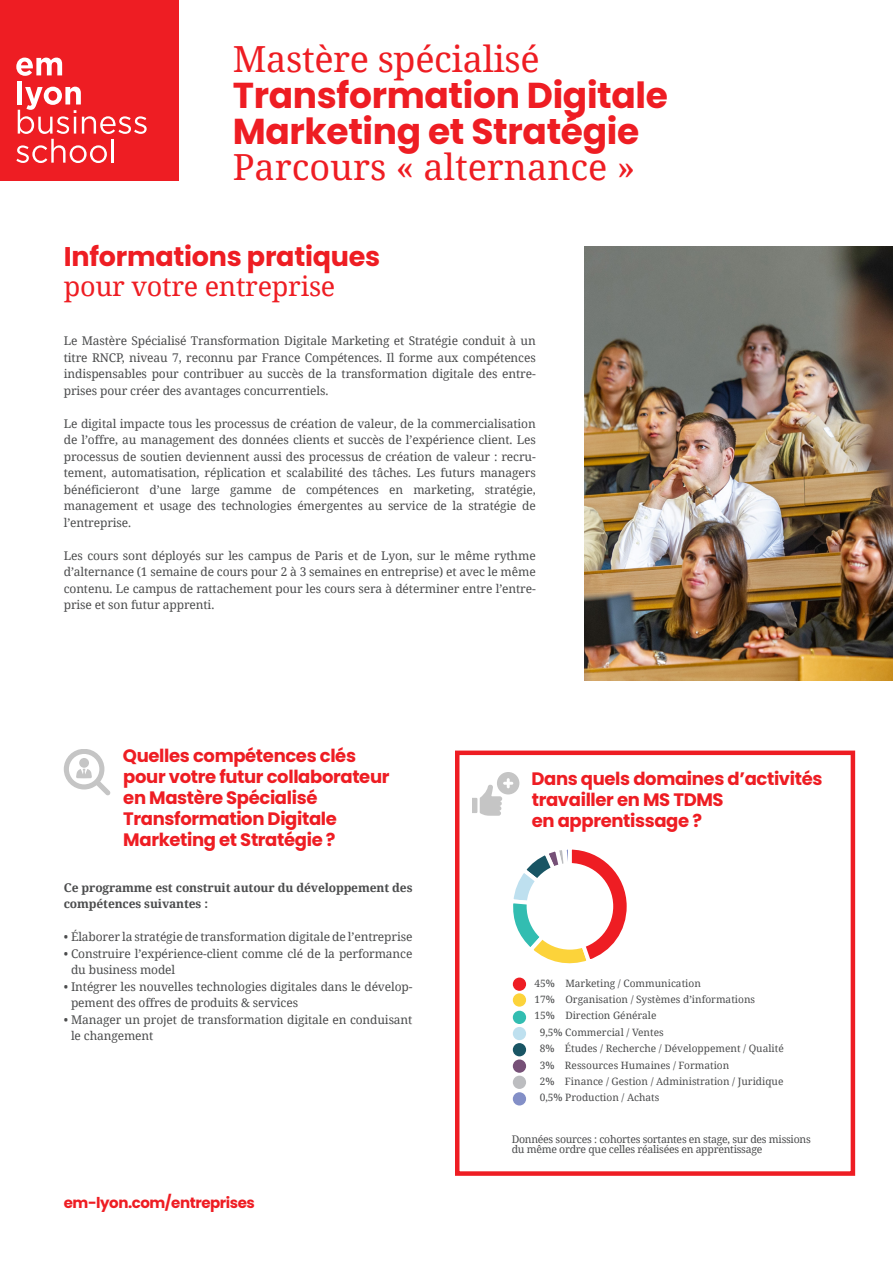
<style>
.page{position:relative;width:893px;height:1263px;background:#fff}
.page>*{position:absolute;margin:0;border:0;box-sizing:border-box;transform-origin:0 0}
.Titre_brochure_poppins{font:700 36px/36px "Poppins";letter-spacing:-.01em;color:#ee1d23}
.Programme{font:36px "Noto Serif";color:#ee1d23}
.Titre_brochure_noto_serif{font:36px "Noto Serif";letter-spacing:-.01em;color:#ee1d23}
.Titre{font:700 27px/30px "Poppins";letter-spacing:-.01em;color:#ee1d23}
.Sous_titre_bloc_170{font:700 18px/21px "Poppins";letter-spacing:-.02em;color:#ee1d23}
.t1{font:700 15px "Poppins";letter-spacing:-.03em;color:#ee1d23}
.Texte_normal{font:12px/16.5px "Noto Serif";letter-spacing:-.01em;color:#4b4c4d;text-align:justify}
.Texte_normal-2{font:700 12px/16.5px "Noto Serif";letter-spacing:-.01em;color:#4b4c4d}
.Texte_normal-3{font:10.5px "Noto Serif";letter-spacing:-.025em;color:#4b4c4d}
.t2{font:10.2px "Noto Serif";color:#4b4c4d}
.s1{font-family:"Noto Serif";font-weight:400}
</style>
<div class="page">
<svg style="left:64px;top:749px;width:47px;height:46px"></svg>
<div style="left:0;top:0;width:179px;height:180px;background:#ee1d23"></div>
<svg style="left:16px;top:58px;width:46px;height:18px"></svg>
<div style="left:17px;top:81px;width:5px;height:23px;background:#fff"></div>
<svg style="left:16px;top:87px;width:131px;height:76px"></svg>
<hr style="left:111px;top:139px;width:3px;height:24px;background:#fff">
<img style="left:584px;top:247px;width:309px;height:434px">
<svg style="left:472px;top:772px;width:47px;height:44px"></svg>
<div style="left:455px;top:750px;width:400px;height:426px;border:4px solid #ee1d23"></div>
<svg style="left:513px;top:849px;width:114px;height:115px"></svg>
<div style="left:527px;top:863px;width:86px;height:87px;background:#fff;border-radius:50%"></div>
<div style="left:513px;top:1043px;width:13px;height:13px;background:#195564;border-radius:50%"></div>
<div style="left:513px;top:993px;width:13px;height:14px;background:#fcd33a;border-radius:50%"></div>
<div style="left:513px;top:1011px;width:13px;height:13px;background:#32bdb1;border-radius:50%"></div>
<div style="left:513px;top:1027px;width:13px;height:13px;background:#bee0ef;border-radius:50%"></div>
<div style="left:513px;top:1076px;width:13px;height:13px;background:#bcbdc0;border-radius:50%"></div>
<div style="left:513px;top:977px;width:13px;height:14px;background:#ee1d23;border-radius:50%"></div>
<div style="left:513px;top:1059px;width:13px;height:14px;background:#765077;border-radius:50%"></div>
<div style="left:513px;top:1092px;width:13px;height:13px;background:#838fc7;border-radius:50%"></div>
<p class="Titre_brochure_noto_serif" style="left:233px;top:34px;width:308px">Mastère spécialisé</p>
<p class="Titre_brochure_poppins" style="left:233px;top:78px;width:437px">Transformation Digitale<br>Marketing et Stratégie</p>
<p class="Programme" style="left:233px;top:142px;width:404px">Parcours « alternance »</p>
<p class="Titre" style="left:64px;top:241px;width:318px">Informations pratiques <span class="s1">pour votre entreprise</span></p>
<p class="Texte_normal" style="left:64px;top:332px;width:473px">Le Mastère Spécialisé Transformation Digitale Marketing et Stratégie conduit à un titre RNCP, niveau 7, reconnu par France Compétences. Il forme aux compétences indispensables pour contribuer au succès de la transformation digitale des entre&shy;prises pour créer des avantages concurrentiels.</p>
<p class="Texte_normal" style="left:64px;top:415px;width:473px">Le digital impacte tous les processus de création de valeur, de la commercialisation de l’offre, au management des données clients et succès de l’expérience client. Les processus de soutien deviennent aussi des processus de création de valeur : recru&shy;tement, automatisation, réplication et scalabilité des tâches. Les futurs managers bénéficieront d’une large gamme de compétences en marketing, stratégie, management et usage des technologies émergentes au service de la stratégie de l’entreprise.</p>
<p class="Texte_normal" style="left:64px;top:547px;width:473px">Les cours sont déployés sur les campus de Paris et de Lyon, sur le même rythme d’alternance (1 semaine de cours pour 2 à 3 semaines en entreprise) et avec le même contenu. Le campus de rattachement pour les cours sera à déterminer entre l’entre&shy;prise et son futur apprenti.</p>
<p class="Sous_titre_bloc_170" style="left:123px;top:745px;width:268px">Quelles compétences clés pour votre futur collaborateur en Mastère Spécialisé<br>Transformation Digitale<br>Marketing et Stratégie ?</p>
<p class="Texte_normal-2" style="left:64px;top:879px;width:350px">Ce programme est construit autour du développement des compétences suivantes :</p>
<p class="Texte_normal" style="left:64px;top:928px;width:350px">• Élaborer la stratégie de transformation digitale de l’entreprise</p>
<p class="Texte_normal" style="left:71px;top:945px;width:343px;text-indent:-7px">• Construire l’expérience-client comme clé de la performance du business model</p>
<p class="Texte_normal" style="left:71px;top:978px;width:343px;text-indent:-7px">• Intégrer les nouvelles technologies digitales dans le dévelop&shy;pement des offres de produits &amp; services</p>
<p class="Texte_normal" style="left:71px;top:1011px;width:343px;text-indent:-7px">• Manager un projet de transformation digitale en conduisant le changement</p>
<p class="t1" style="left:64px;top:1194px;width:193px">em-lyon.com/entreprises</p>
<p class="Sous_titre_bloc_170" style="left:531px;top:768px;width:293px">Dans quels domaines d’activités travailler en MS TDMS<br>en apprentissage ?</p>
<p class="t2" style="left:534px;top:976px;width:168px">45% Marketing / Communication</p>
<p class="t2" style="left:534px;top:992px;width:222px">17% Organisation / Systèmes d’informations</p>
<p class="t2" style="left:534px;top:1009px;width:124px">15% Direction Générale</p>
<p class="t2" style="left:540px;top:1025px;width:126px">9,5% Commercial / Ventes</p>
<p class="t2" style="left:540px;top:1041px;width:246px">8% Études / Recherche / Développement / Qualité</p>
<p class="t2" style="left:540px;top:1058px;width:191px">3% Ressources Humaines / Formation</p>
<p class="t2" style="left:540px;top:1074px;width:245px">2% Finance / Gestion / Administration / Juridique</p>
<p class="t2" style="left:540px;top:1090px;width:121px">0,5% Production / Achats</p>
<p class="Texte_normal-3" style="left:512px;top:1132px;width:300px">Données sources : cohortes sortantes en stage, sur des missions</p>
<p class="Texte_normal-3" style="left:512px;top:1142px;width:252px">du même ordre que celles réalisées en apprentissage</p>
</div>
